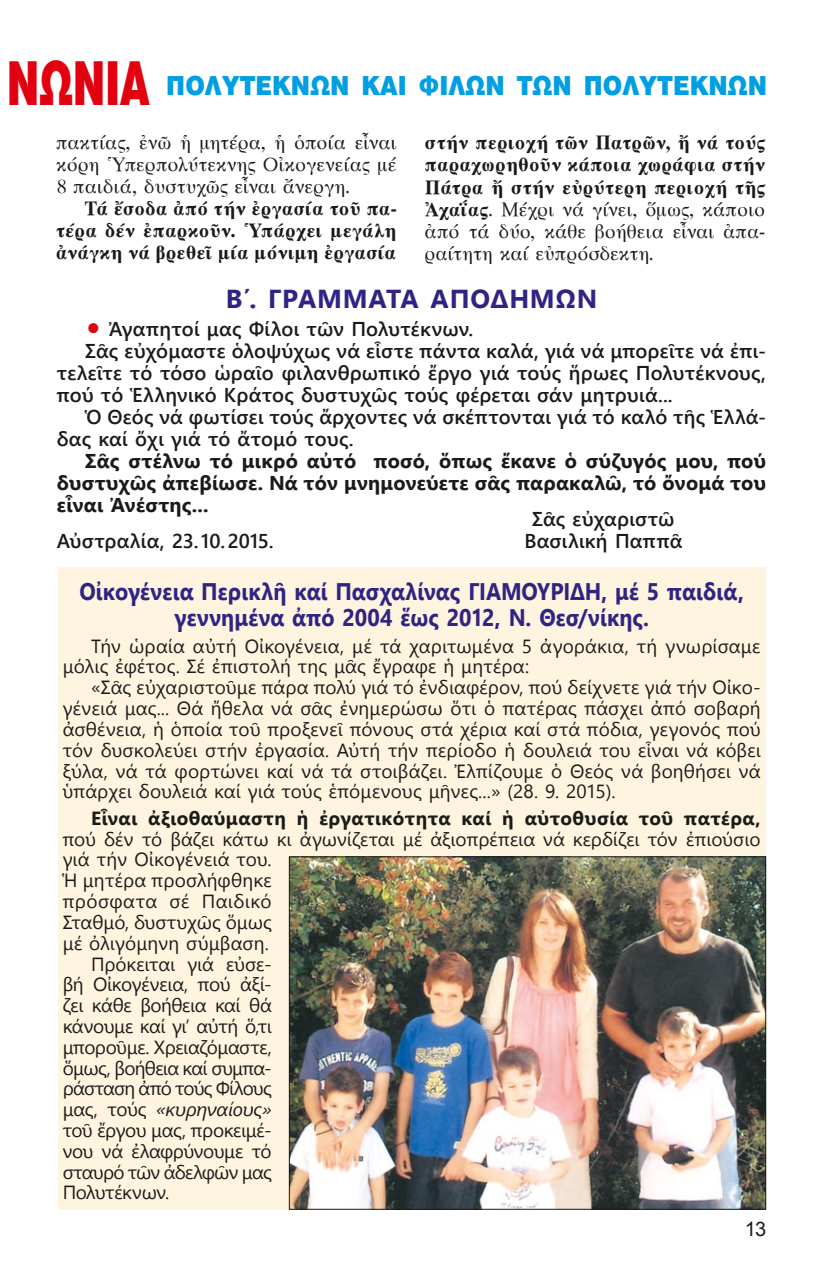
<style>
.page{position:relative;width:823px;height:1276px;background:#fff}
.page>*{position:absolute;margin:0;border:0;box-sizing:border-box;transform-origin:0 0}
.t1{font:60px "Helvetica S Black";letter-spacing:-.005em;color:#e3000f;scale:.66 1}
.t2{font:26px "Helvetica S Black";letter-spacing:.005em;color:#009ee3;scale:.9 1}
.t3{font:700 26px "Segoe UI";letter-spacing:.025em;color:#2f2483}
.t4{font:700 24px/26px "Segoe UI";letter-spacing:-.005em;color:#2f2483;text-align:center;scale:.9 1}
.t5{font:600 20px "Segoe UI";letter-spacing:.01em;color:#1a1a18}
.t6{font:20px/22px "Mg Old Times UC Pol Normal";color:#1a1a18;text-align:justify}
.t7{font:700 20px/22px "Mg Old Times UC Pol";letter-spacing:.01em;color:#1a1a18;text-align:justify}
.t8{font:700 20px/22px "Segoe UI";letter-spacing:.005em;color:#1a1a18;text-align:justify}
.t9{font:20px "Arial";color:#1a1a18}
.t10{font:19px/20.8px "Segoe UI";letter-spacing:-.005em;color:#1a1a18}
.t11{font:700 19px "Segoe UI";letter-spacing:.02em;color:#1a1a18}
.t12{font:19px "Segoe UI";letter-spacing:-.025em;color:#1a1a18}
.t13{font:19px "Segoe UI";letter-spacing:-.035em;color:#1a1a18}
.t14{font:19px "Segoe UI";letter-spacing:-.04em;color:#1a1a18}
.t15{font:italic 19px "Segoe UI";letter-spacing:-.015em;color:#1a1a18}
.t16{font:19px "Segoe UI";letter-spacing:-.045em;color:#1a1a18}
.t17{font:19px "Segoe UI";letter-spacing:.025em;color:#1a1a18}
.t18{font:19px "Segoe UI";letter-spacing:-.03em;color:#1a1a18}
.s1{font-family:"Mg Old Times UC Pol";font-weight:700}
.s2{font-size:40px;color:#e3000f}
.s3{font-style:normal}
</style>
<div class="page">
<div style="left:58px;top:567px;width:707px;height:642px;background:#fff4e0"></div>
<img style="left:291px;top:858px;width:472px;height:349px">
<h1 class="t1" style="left:7px;top:46px;width:218px">ΝΩΝΙΑ</h1>
<h2 class="t2" style="left:166px;top:70px;width:668px">ΠΟΛΥΤΕΚΝΩΝ ΚΑΙ ΦΙΛΩΝ ΤΩΝ ΠΟΛΥΤΕΚΝΩΝ</h2>
<p class="t6" style="left:57px;top:132px;width:342px">πακτίας, ἐνῶ ἡ μητέρα, ἡ ὁποία εἶναι κόρη Ὑπερπολύτεκνης Οἰκογενείας μέ 8 παιδιά, δυστυχῶς εἶναι ἄνεργη.</p>
<p class="t7" style="left:57px;top:198px;width:342px;text-indent:28px">Τά ἔσοδα ἀπό τήν ἐργασία τοῦ πα&shy;τέρα δέν ἐπαρκοῦν. Ὑπάρχει μεγάλη ἀνάγκη νά βρεθεῖ μία μόνιμη ἐργασία</p>
<p class="t7" style="left:425px;top:132px;width:342px">στήν περιοχή τῶν Πατρῶν, ἤ νά τούς παραχωρηθοῦν κάποια χωράφια στήν Πάτρα ἤ στήν εὐρύτερη περιοχή τῆς</p>
<p class="t6" style="left:425px;top:198px;width:342px"><span class="s1">Ἀχαΐας</span>. Μέχρι νά γίνει, ὅμως, κάποιο ἀπό τά δύο, κάθε βοήθεια εἶναι ἀπα&shy;ραίτητη καί εὐπρόσδεκτη.</p>
<h2 class="t3" style="left:225px;top:278px;width:373px">Β΄. ΓΡΑΜΜΑΤΑ ΑΠΟΔΗΜΩΝ</h2>
<p class="t5" style="left:85px;top:313px;width:389px"><span class="s2">•</span> Ἀγαπητοί μας Φίλοι τῶν Πολυτέκνων.</p>
<p class="t5" style="left:85px;top:335px;width:682px">Σᾶς εὐχόμαστε ὁλοψύχως νά εἶστε πάντα καλά, γιά νά μπορεῖτε νά ἐπι-</p>
<p class="t5" style="left:57px;top:357px;width:710px">τελεῖτε τό τόσο ὡραῖο φιλανθρωπικό ἔργο γιά τούς ἥρωες Πολυτέκνους,</p>
<p class="t5" style="left:57px;top:379px;width:617px">πού τό Ἑλληνικό Κράτος δυστυχῶς τούς φέρεται σάν μητρυιά...</p>
<p class="t5" style="left:85px;top:401px;width:682px">Ὁ Θεός νά φωτίσει τούς ἄρχοντες νά σκέπτονται γιά τό καλό τῆς Ἑλλά-</p>
<p class="t5" style="left:57px;top:423px;width:298px">δας καί ὄχι γιά τό ἄτομό τους.</p>
<p class="t8" style="left:57px;top:449px;width:710px;text-indent:28px">Σᾶς στέλνω τό μικρό αὐτό ποσό, ὅπως ἔκανε ὁ σύζυγός μου, πού δυστυχῶς ἀπεβίωσε. Νά τόν μνημονεύετε σᾶς παρακαλῶ, τό ὄνομά του εἶναι Ἀνέστης...</p>
<p class="t5" style="left:531px;top:503px;width:144px">Σᾶς εὐχαριστῶ</p>
<p class="t5" style="left:57px;top:525px;width:218px">Αὐστραλία, 23.10.2015.</p>
<p class="t5" style="left:524px;top:525px;width:159px">Βασιλική Παππᾶ</p>
<p class="t4" style="left:79px;top:578px;width:739px">Οἰκογένεια Περικλῆ καί Πασχαλίνας ΓΙΑΜΟΥΡΙΔΗ, μέ 5 παιδιά, γεννημένα ἀπό 2004 ἕως 2012, Ν. Θεσ/νίκης.</p>
<p class="t10" style="left:63px;top:635px;width:699px;text-indent:28px">Τήν ὡραία αὐτή Οἰκογένεια, μέ τά χαριτωμένα 5 ἀγοράκια, τή γνωρίσαμε μόλις ἐφέτος. Σέ ἐπιστολή της μᾶς ἔγραφε ἡ μητέρα:</p>
<p class="t10" style="left:63px;top:677px;width:699px;text-align:justify;text-indent:28px">«Σᾶς εὐχαριστοῦμε πάρα πολύ γιά τό ἐνδιαφέρον, πού δείχνετε γιά τήν Οἰκο&shy;γένειά μας... Θά ἤθελα νά σᾶς ἐνημερώσω ὅτι ὁ πατέρας πάσχει ἀπό σοβαρή ἀσθένεια, ἡ ὁποία τοῦ προξενεῖ πόνους στά χέρια καί στά πόδια, γεγονός πού τόν δυσκολεύει στήν ἐργασία. Αὐτή τήν περίοδο ἡ δουλειά του εἶναι νά κόβει ξύλα, νά τά φορτώνει καί νά τά στοιβάζει. Ἐλπίζουμε ὁ Θεός νά βοηθήσει νά ὑπάρχει δουλειά καί γιά τούς ἑπόμενους μῆνες...» (28. 9. 2015).</p>
<p class="t11" style="left:91px;top:803px;width:670px">Εἶναι ἀξιοθαύμαστη ἡ ἐργατικότητα καί ἡ αὐτοθυσία τοῦ πατέρα,</p>
<p class="t10" style="left:63px;top:828px;width:699px">πού δέν τό βάζει κάτω κι ἀγωνίζεται μέ ἀξιοπρέπεια νά κερδίζει τόν ἐπιούσιο</p>
<p class="t10" style="left:63px;top:849px;width:210px">γιά τήν Οἰκογένειά του.</p>
<p class="t10" style="left:63px;top:869px;width:210px">Ἡ μητέρα προσλήφθηκε</p>
<p class="t17" style="left:63px;top:886px;width:210px">πρόσφατα σέ Παιδικό</p>
<p class="t10" style="left:63px;top:911px;width:210px">Σταθμό, δυστυχῶς ὅμως</p>
<p class="t10" style="left:63px;top:932px;width:208px">μέ ὀλιγόμηνη σύμβαση.</p>
<p class="t10" style="left:91px;top:953px;width:182px">Πρόκειται γιά εὐσε-</p>
<p class="t10" style="left:63px;top:973px;width:210px">βή Οἰκογένεια, πού ἀξί-</p>
<p class="t12" style="left:63px;top:990px;width:210px">ζει κάθε βοήθεια καί θά</p>
<p class="t10" style="left:63px;top:1015px;width:210px">κάνουμε καί γι’ αὐτή ὅ,τι</p>
<p class="t10" style="left:63px;top:1036px;width:210px">μποροῦμε. Χρειαζόμαστε,</p>
<p class="t13" style="left:63px;top:1052px;width:210px">ὅμως, βοήθεια καί συμπα-</p>
<p class="t14" style="left:63px;top:1073px;width:210px">ράσταση ἀπό τούς Φίλους</p>
<p class="t15" style="left:63px;top:1096px;width:210px"><span class="s3">μας, τούς</span> «κυρηναίους»</p>
<p class="t10" style="left:63px;top:1119px;width:210px">τοῦ ἔργου μας, προκειμέ-</p>
<p class="t12" style="left:63px;top:1135px;width:210px">νου νά ἐλαφρύνουμε τό</p>
<p class="t16" style="left:63px;top:1156px;width:210px">σταυρό τῶν ἀδελφῶν μας</p>
<p class="t18" style="left:63px;top:1177px;width:108px">Πολυτέκνων.</p>
<p class="t9" style="left:744px;top:1215px;width:23px">13</p>
</div>
